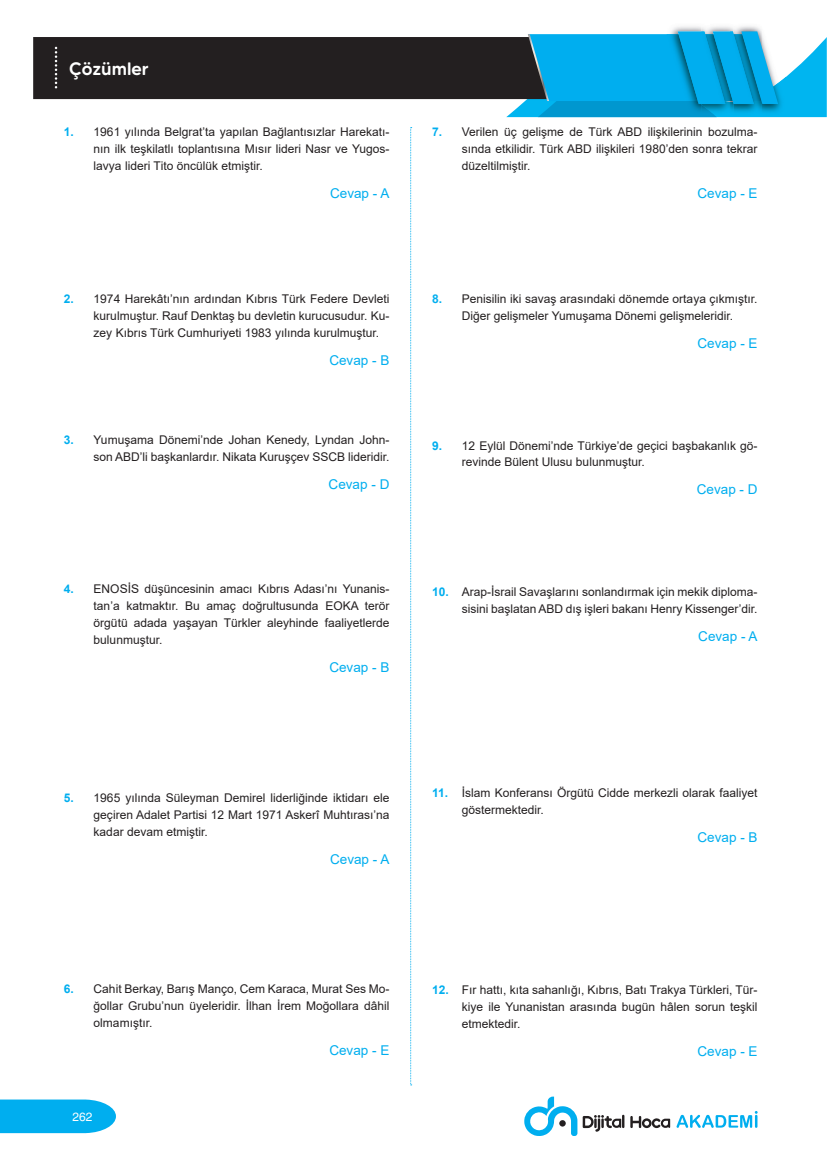
<style>
.page{position:relative;width:830px;height:1170px;background:#fff}
.page>*{position:absolute;margin:0;border:0;box-sizing:border-box;transform-origin:0 0}
.t1{font:500 18px "MADE Tommy Soft";color:#fff}
.CEVAP{font:13.5px "Arial";color:#00aeef}
.t2{font:12px/17px "Arial";color:#231f20;text-align:justify}
.t3{font:12px "yargi Helvetica";color:#fff}
.s1{font-weight:700;color:#00aeef}
</style>
<div class="page">
<svg style="left:0;top:1099px;width:116px;height:33px;background:#11b3f0"></svg>
<svg style="left:676px;top:1111px;width:81px;height:16px"></svg>
<svg style="left:630px;top:1116px;width:39px;height:12px"></svg>
<svg style="left:524px;top:1096px;width:100px;height:39px"></svg>
<svg style="left:410px;top:127px;width:1px;height:958px"></svg>
<div style="left:33px;top:37px;width:473px;height:62px;background:#231f20"></div>
<svg style="left:506px;top:26px;width:320px;height:91px;background:#2babda"></svg>
<svg style="left:55px;top:47px;width:2px;height:41px"></svg>
<h1 class="t1" style="left:69px;top:57px;width:81px">Çözümler</h1>
<p class="t2" style="left:94px;top:124px;width:297px;text-indent:-30px"><span class="s1">1.</span> 1961 yılında Belgrat’ta yapılan Bağlantısızlar Harekatı&shy;nın ilk teşkilatlı toplantısına Mısır lideri Nasr ve Yugos&shy;lavya lideri Tito öncülük etmiştir.</p>
<p class="CEVAP" style="left:330px;top:184px;width:61px">Cevap - A</p>
<p class="t2" style="left:94px;top:290px;width:297px;text-indent:-30px"><span class="s1">2.</span> 1974 Harekâtı’nın ardından Kıbrıs Türk Federe Devleti kurulmuştur. Rauf Denktaş bu devletin kurucusudur. Ku&shy;zey Kıbrıs Türk Cumhuriyeti 1983 yılında kurulmuştur.</p>
<p class="CEVAP" style="left:329px;top:350px;width:62px">Cevap - B</p>
<p class="t2" style="left:64px;top:431px;width:327px;text-align:right"><span class="s1">3.</span> Yumuşama Dönemi’nde Johan Kenedy, Lyndan John&shy;son ABD’li başkanlardır. Nikata Kuruşçev SSCB lideridir.</p>
<p class="CEVAP" style="left:328px;top:474px;width:62px">Cevap - D</p>
<p class="t2" style="left:94px;top:580px;width:297px;text-indent:-30px"><span class="s1">4.</span> ENOSİS düşüncesinin amacı Kıbrıs Adası’nı Yunanis&shy;tan’a katmaktır. Bu amaç doğrultusunda EOKA terör örgütü adada yaşayan Türkler aleyhinde faaliyetlerde bulunmuştur.</p>
<p class="CEVAP" style="left:329px;top:657px;width:62px">Cevap - B</p>
<p class="t2" style="left:461px;top:124px;width:297px;text-indent:-30px"><span class="s1">7.</span> Verilen üç gelişme de Türk ABD ilişkilerinin bozulma&shy;sında etkilidir. Türk ABD ilişkileri 1980’den sonra tekrar düzeltilmiştir.</p>
<p class="CEVAP" style="left:697px;top:184px;width:62px">Cevap - E</p>
<p class="t2" style="left:432px;top:290px;width:327px;text-align:center"><span class="s1">8.</span> Penisilin iki savaş arasındaki dönemde ortaya çıkmıştır.<br>Diğer gelişmeler Yumuşama Dönemi gelişmeleridir.</p>
<p class="CEVAP" style="left:697px;top:333px;width:62px">Cevap - E</p>
<p class="t2" style="left:461px;top:436px;width:297px;text-indent:-30px"><span class="s1">9.</span> 12 Eylül Dönemi’nde Türkiye’de geçici başbakanlık gö&shy;revinde Bülent Ulusu bulunmuştur.</p>
<p class="CEVAP" style="left:696px;top:480px;width:62px">Cevap - D</p>
<p class="t2" style="left:432px;top:583px;width:327px;text-align:right"><span class="s1">10.</span> Arap-İsrail Savaşlarını sonlandırmak için mekik diploma&shy;sisini başlatan ABD dış işleri bakanı Henry Kissenger’dir.</p>
<p class="CEVAP" style="left:698px;top:627px;width:61px">Cevap - A</p>
<p class="t2" style="left:94px;top:788px;width:297px;text-indent:-30px"><span class="s1">5.</span> 1965 yılında Süleyman Demirel liderliğinde iktidarı ele geçiren Adalet Partisi 12 Mart 1971 Askerî Muhtırası’na kadar devam etmiştir.</p>
<p class="CEVAP" style="left:330px;top:849px;width:61px">Cevap - A</p>
<p class="t2" style="left:461px;top:783px;width:297px;text-indent:-30px"><span class="s1">11.</span> İslam Konferansı Örgütü Cidde merkezli olarak faaliyet göstermektedir.</p>
<p class="CEVAP" style="left:697px;top:827px;width:62px">Cevap - B</p>
<p class="t2" style="left:94px;top:980px;width:297px;text-indent:-30px"><span class="s1">6.</span> Cahit Berkay, Barış Manço, Cem Karaca, Murat Ses Mo&shy;ğollar Grubu’nun üyeleridir. İlhan İrem Moğollara dâhil olmamıştır.</p>
<p class="CEVAP" style="left:329px;top:1041px;width:62px">Cevap - E</p>
<p class="t3" style="left:72px;top:1109px;width:22px">262</p>
<p class="t2" style="left:461px;top:981px;width:297px;text-indent:-30px"><span class="s1">12.</span> Fır hattı, kıta sahanlığı, Kıbrıs, Batı Trakya Türkleri, Tür&shy;kiye ile Yunanistan arasında bugün hâlen sorun teşkil etmektedir.</p>
<p class="CEVAP" style="left:697px;top:1042px;width:62px">Cevap - E</p>
</div>
